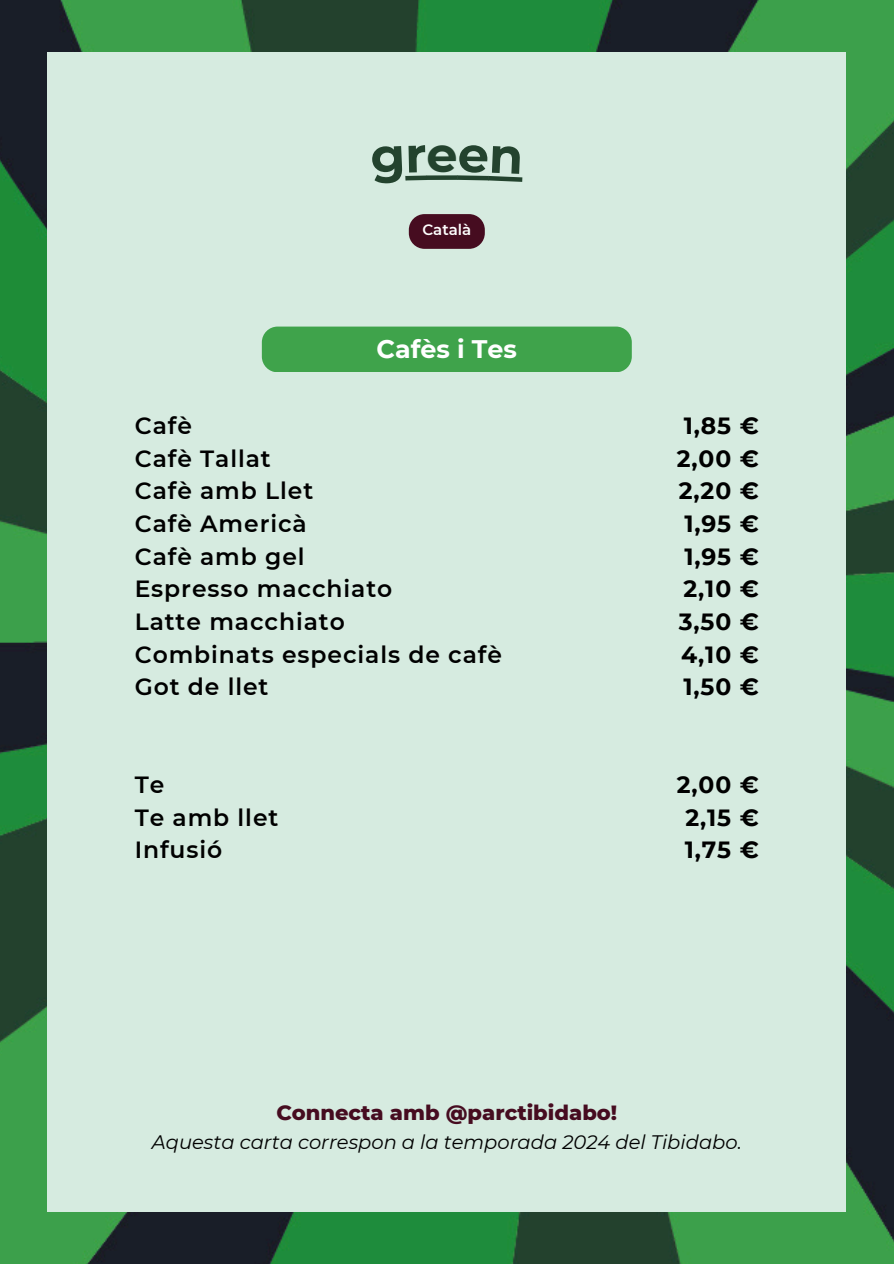
<style>
.page{position:relative;width:894px;height:1264px;background:#fff}
.page>*{position:absolute;margin:0;border:0;box-sizing:border-box;transform-origin:0 0}
.t1{font:700 49.5px "Montserrat";color:#23432e}
.t2{font:700 25.35px "Montserrat";color:#fff}
.t3{font:600 23.4px/32.7px "Montserrat";letter-spacing:.04em;color:#000}
.t4{font:700 23.4px/32.7px "Montserrat";letter-spacing:.04em;color:#000;text-align:center}
.t5{font:800 21px "Montserrat";color:#460c20}
.t6{font:italic 19.5px "Montserrat";color:#000}
.t7{font:600 15px "Montserrat";color:#fff}
</style>
<div class="page">
<img style="left:0;top:0;width:893px;height:1263px">
<div style="left:48px;top:52px;width:797px;height:1159px;background:#d6ebe0"></div>
<div style="left:408px;top:214px;width:76px;height:35px;background:#460c20;border-radius:16px"></div>
<div style="left:426px;top:175px;width:31px;height:5px;background:#23432e"></div>
<div style="left:262px;top:326px;width:369px;height:46px;background:#3fa34b;border-radius:16px"></div>
<svg style="left:405px;top:175px;width:22px;height:6px"></svg>
<svg style="left:457px;top:175px;width:65px;height:7px"></svg>
<h2 class="t1" style="left:426px;top:124px;width:33px">e</h2>
<h1 class="t7" style="left:422px;top:221px;width:50px">Català</h1>
<h4 class="t2" style="left:376px;top:333px;width:142px">Cafès i Tes</h4>
<p class="t3" style="left:135px;top:409px;width:369px">Cafè<br>Cafè Tallat<br>Cafè amb Llet<br>Cafè Americà<br>Cafè amb gel<br>Espresso macchiato<br>Latte macchiato<br>Combinats especials de cafè<br>Got de llet</p>
<p class="t3" style="left:135px;top:768px;width:145px">Te<br>Te amb llet<br>Infusió</p>
<p class="t4" style="left:676px;top:409px;width:84px">1,85 €<br>2,00 €<br>2,20 €<br>1,95 €<br>1,95 €<br>2,10 €<br>3,50 €<br>4,10 €<br>1,50 €</p>
<p class="t4" style="left:676px;top:768px;width:84px">2,00 €<br>2,15 €<br>1,75 €</p>
<h2 class="t5" style="left:276px;top:1100px;width:342px">Connecta amb @parctibidabo!</h2>
<h3 class="t6" style="left:152px;top:1129px;width:591px">Aquesta carta correspon a la temporada 2024 del Tibidabo.</h3>
</div>
